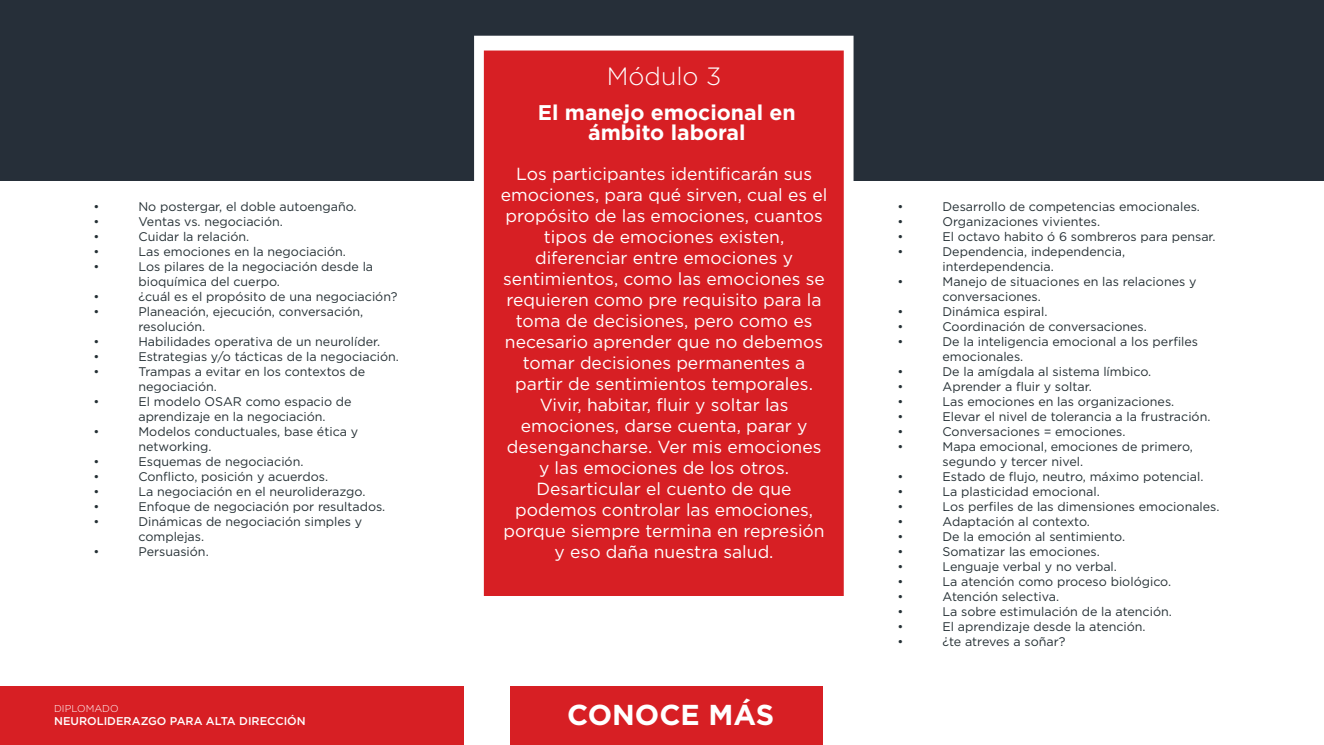
<style>
.page{position:relative;width:1324px;height:745px;background:#fff}
.page>*{position:absolute;margin:0;border:0;box-sizing:border-box;transform-origin:0 0}
.t1{font:700 28.75px "Gotham";color:#fff}
.t2{font:300 25px "Gotham";color:#fff}
.t3{font:700 21.25px/20px "Gotham";color:#fff;text-align:center}
.t4{font:17.5px/21px "Gotham";color:#fff;text-align:center}
.t5{font:12.5px/15px "Gotham";color:#253035}
.t6{font:500 11.25px "Gotham";color:#fff}
.t7{font:300 10px "Gotham";color:#fff}
</style>
<div class="page">
<div style="left:0;top:0;width:1323px;height:180px;background:#262f39"></div>
<svg style="left:474px;top:36px;width:379px;height:560px;background:#d92f34"></svg>
<div style="left:511px;top:686px;width:312px;height:58px;background:#d71f24"></div>
<div style="left:0;top:686px;width:463px;height:58px;background:#d71f24"></div>
<p class="t5" style="left:93px;top:198px;width:7px">•</p>
<p class="t5" style="left:138px;top:198px;width:220px">No postergar, el doble autoengaño.</p>
<p class="t5" style="left:93px;top:213px;width:7px">•</p>
<p class="t5" style="left:138px;top:213px;width:146px">Ventas vs. negociación.</p>
<p class="t5" style="left:93px;top:228px;width:7px">•</p>
<p class="t5" style="left:138px;top:228px;width:112px">Cuidar la relación.</p>
<p class="t5" style="left:93px;top:243px;width:7px">•</p>
<p class="t5" style="left:138px;top:243px;width:209px">Las emociones en la negociación.</p>
<p class="t5" style="left:93px;top:258px;width:7px">•</p>
<p class="t5" style="left:138px;top:258px;width:236px">Los pilares de la negociación desde la bioquímica del cuerpo.</p>
<p class="t5" style="left:93px;top:288px;width:7px">•</p>
<p class="t5" style="left:138px;top:288px;width:260px">¿cuál es el propósito de una negociación?</p>
<p class="t5" style="left:93px;top:303px;width:7px">•</p>
<p class="t5" style="left:138px;top:303px;width:226px">Planeación, ejecución, conversación, resolución.</p>
<p class="t5" style="left:93px;top:333px;width:7px">•</p>
<p class="t5" style="left:138px;top:333px;width:243px">Habilidades operativa de un neurolíder.</p>
<p class="t5" style="left:93px;top:348px;width:7px">•</p>
<p class="t5" style="left:138px;top:348px;width:262px">Estrategias y/o tácticas de la negociación.</p>
<p class="t5" style="left:93px;top:363px;width:7px">•</p>
<p class="t5" style="left:138px;top:363px;width:228px">Trampas a evitar en los contextos de negociación.</p>
<p class="t5" style="left:93px;top:393px;width:7px">•</p>
<p class="t5" style="left:138px;top:393px;width:215px">El modelo OSAR como espacio de aprendizaje en la negociación.</p>
<p class="t5" style="left:93px;top:423px;width:7px">•</p>
<p class="t5" style="left:138px;top:423px;width:221px">Modelos conductuales, base ética y networking.</p>
<p class="t5" style="left:93px;top:453px;width:7px">•</p>
<p class="t5" style="left:138px;top:453px;width:166px">Esquemas de negociación.</p>
<p class="t5" style="left:93px;top:468px;width:7px">•</p>
<p class="t5" style="left:138px;top:468px;width:191px">Conflicto, posición y acuerdos.</p>
<p class="t5" style="left:93px;top:483px;width:7px">•</p>
<p class="t5" style="left:138px;top:483px;width:228px">La negociación en el neuroliderazgo.</p>
<p class="t5" style="left:93px;top:498px;width:7px">•</p>
<p class="t5" style="left:138px;top:498px;width:248px">Enfoque de negociación por resultados.</p>
<p class="t5" style="left:93px;top:513px;width:7px">•</p>
<p class="t5" style="left:138px;top:513px;width:225px">Dinámicas de negociación simples y complejas.</p>
<p class="t5" style="left:93px;top:543px;width:7px">•</p>
<p class="t5" style="left:138px;top:543px;width:72px">Persuasión.</p>
<p class="t7" style="left:54px;top:701px;width:66px">DIPLOMADO</p>
<p class="t6" style="left:54px;top:713px;width:253px">NEUROLIDERAZGO PARA ALTA DIRECCIÓN</p>
<h2 class="t2" style="left:607px;top:60px;width:116px">Módulo 3</h2>
<h3 class="t3" style="left:538px;top:102px;width:259px">El manejo emocional en ámbito laboral</h3>
<p class="t4" style="left:501px;top:163px;width:328px">Los participantes identificarán sus emociones, para qué sirven, cual es el propósito de las emociones, cuantos tipos de emociones existen, diferenciar entre emociones y sentimientos, como las emociones se requieren como pre requisito para la toma de decisiones, pero como es necesario aprender que no debemos tomar decisiones permanentes a partir de sentimientos temporales.<br>Vivir, habitar, fluir y soltar las emociones, darse cuenta, parar y desengancharse. Ver mis emociones y las emociones de los otros.<br>Desarticular el cuento de que podemos controlar las emociones, porque siempre termina en represión y eso daña nuestra salud.</p>
<h1 class="t1" style="left:567px;top:695px;width:209px">CONOCE MÁS</h1>
<p class="t5" style="left:897px;top:198px;width:7px">•</p>
<p class="t5" style="left:942px;top:198px;width:259px">Desarrollo de competencias emocionales.</p>
<p class="t5" style="left:897px;top:213px;width:7px">•</p>
<p class="t5" style="left:942px;top:213px;width:159px">Organizaciones vivientes.</p>
<p class="t5" style="left:897px;top:228px;width:7px">•</p>
<p class="t5" style="left:942px;top:228px;width:274px">El octavo habito ó 6 sombreros para pensar.</p>
<p class="t5" style="left:897px;top:243px;width:7px">•</p>
<p class="t5" style="left:942px;top:243px;width:184px">Dependencia, independencia, interdependencia.</p>
<p class="t5" style="left:897px;top:273px;width:7px">•</p>
<p class="t5" style="left:942px;top:273px;width:255px">Manejo de situaciones en las relaciones y conversaciones.</p>
<p class="t5" style="left:897px;top:303px;width:7px">•</p>
<p class="t5" style="left:942px;top:303px;width:106px">Dinámica espiral.</p>
<p class="t5" style="left:897px;top:318px;width:7px">•</p>
<p class="t5" style="left:942px;top:318px;width:206px">Coordinación de conversaciones.</p>
<p class="t5" style="left:897px;top:333px;width:7px">•</p>
<p class="t5" style="left:942px;top:333px;width:257px">De la inteligencia emocional a los perfiles emocionales.</p>
<p class="t5" style="left:897px;top:363px;width:7px">•</p>
<p class="t5" style="left:942px;top:363px;width:210px">De la amígdala al sistema límbico.</p>
<p class="t5" style="left:897px;top:378px;width:7px">•</p>
<p class="t5" style="left:942px;top:378px;width:151px">Aprender a fluir y soltar.</p>
<p class="t5" style="left:897px;top:393px;width:7px">•</p>
<p class="t5" style="left:942px;top:393px;width:233px">Las emociones en las organizaciones.</p>
<p class="t5" style="left:897px;top:408px;width:7px">•</p>
<p class="t5" style="left:942px;top:408px;width:269px">Elevar el nivel de tolerancia a la frustración.</p>
<p class="t5" style="left:897px;top:423px;width:7px">•</p>
<p class="t5" style="left:942px;top:423px;width:184px">Conversaciones = emociones.</p>
<p class="t5" style="left:897px;top:438px;width:7px">•</p>
<p class="t5" style="left:942px;top:438px;width:252px">Mapa emocional, emociones de primero, segundo y tercer nivel.</p>
<p class="t5" style="left:897px;top:468px;width:7px">•</p>
<p class="t5" style="left:942px;top:468px;width:262px">Estado de flujo, neutro, máximo potencial.</p>
<p class="t5" style="left:897px;top:483px;width:7px">•</p>
<p class="t5" style="left:942px;top:483px;width:159px">La plasticidad emocional.</p>
<p class="t5" style="left:897px;top:498px;width:7px">•</p>
<p class="t5" style="left:942px;top:498px;width:278px">Los perfiles de las dimensiones emocionales.</p>
<p class="t5" style="left:897px;top:513px;width:7px">•</p>
<p class="t5" style="left:942px;top:513px;width:149px">Adaptación al contexto.</p>
<p class="t5" style="left:897px;top:528px;width:7px">•</p>
<p class="t5" style="left:942px;top:528px;width:184px">De la emoción al sentimiento.</p>
<p class="t5" style="left:897px;top:543px;width:7px">•</p>
<p class="t5" style="left:942px;top:543px;width:159px">Somatizar las emociones.</p>
<p class="t5" style="left:897px;top:558px;width:7px">•</p>
<p class="t5" style="left:942px;top:558px;width:176px">Lenguaje verbal y no verbal.</p>
<p class="t5" style="left:897px;top:573px;width:7px">•</p>
<p class="t5" style="left:942px;top:573px;width:230px">La atención como proceso biológico.</p>
<p class="t5" style="left:897px;top:588px;width:7px">•</p>
<p class="t5" style="left:942px;top:588px;width:118px">Atención selectiva.</p>
<p class="t5" style="left:897px;top:603px;width:7px">•</p>
<p class="t5" style="left:942px;top:603px;width:231px">La sobre estimulación de la atención.</p>
<p class="t5" style="left:897px;top:618px;width:7px">•</p>
<p class="t5" style="left:942px;top:618px;width:205px">El aprendizaje desde la atención.</p>
<p class="t5" style="left:897px;top:633px;width:7px">•</p>
<p class="t5" style="left:942px;top:633px;width:124px">¿te atreves a soñar?</p>
</div>
